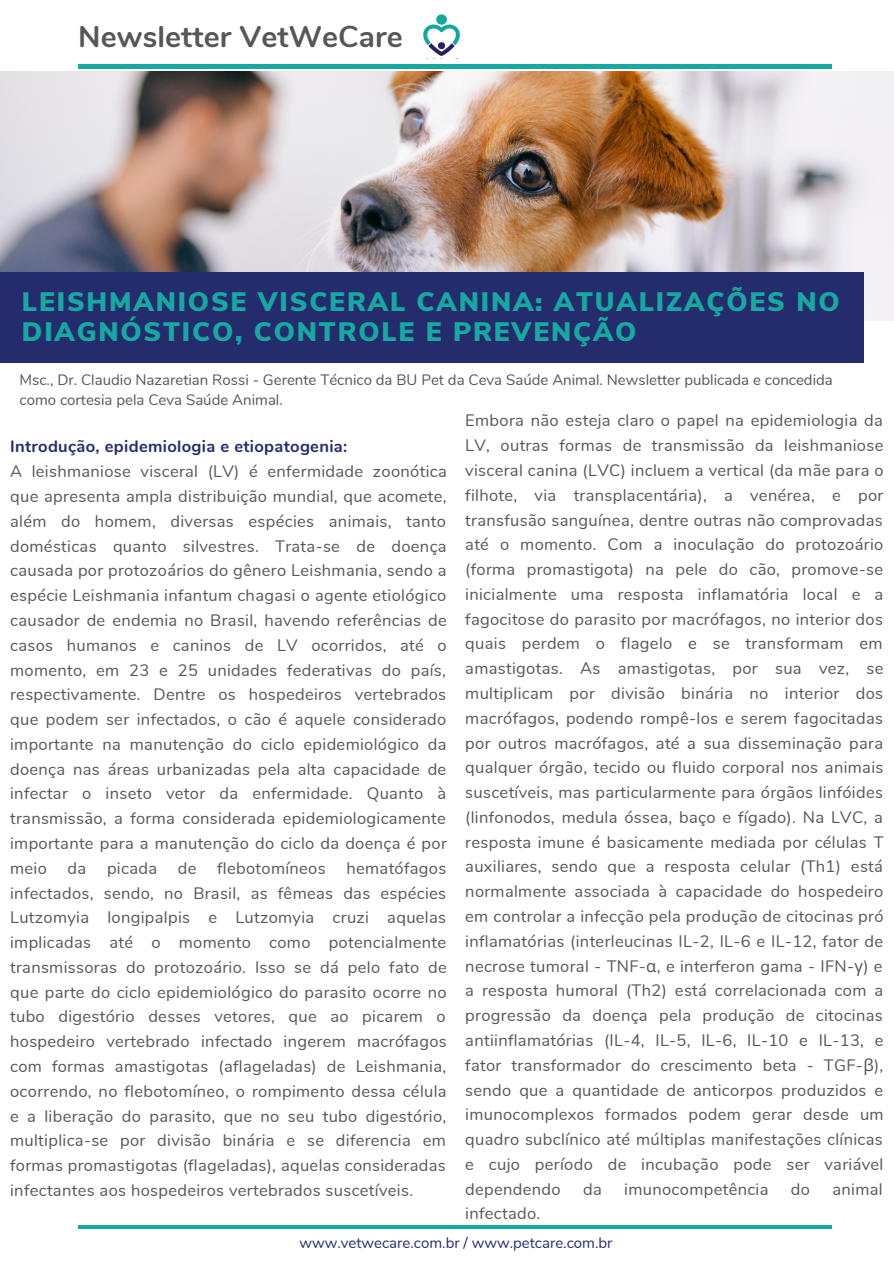
<style>
.page{position:relative;width:894px;height:1264px;background:#fff}
.page>*{position:absolute;margin:0;border:0;box-sizing:border-box;transform-origin:0 0}
.t1{font:700 30px "Nunito";letter-spacing:.005em;color:#56565b}
.t2{font:900 26.7px/30.5px "Nunito Sans";letter-spacing:.07em;color:#16a9a1}
.t3{font:16.5px/24.8px "Nunito";letter-spacing:.02em;color:#56565b;text-align:justify}
.t4{font:700 16.5px "Nunito";letter-spacing:.02em;color:#242c6d}
.t5{font:15px/20.2px "Nunito";color:#56565b}
.t6{font:15px "Nunito";color:#242c6d}
.s1{font-family:"Noto Sans"}
</style>
<div class="page">
<img style="left:0;top:71px;width:893px;height:249px">
<hr style="left:78px;top:1225px;width:754px;height:3px;background:#16a9a1">
<hr style="left:78px;top:65px;width:754px;height:3px;background:#16a9a1">
<img style="left:423px;top:14px;width:37px;height:42px">
<div style="left:0;top:273px;width:863px;height:90px;background:#242c6d"></div>
<p class="t1" style="left:78px;top:17px;width:326px">Newsletter VetWeCare</p>
<p class="t2" style="left:22px;top:287px;width:819px">LEISHMANIOSE VISCERAL CANINA: ATUALIZAÇÕES NO<br>DIAGNÓSTICO, CONTROLE E PREVENÇÃO</p>
<p class="t5" style="left:20px;top:370px;width:814px">Msc., Dr. Claudio Nazaretian Rossi - Gerente Técnico da BU Pet da Ceva Saúde Animal. Newsletter publicada e concedida como cortesia pela Ceva Saúde Animal.</p>
<p class="t4" style="left:10px;top:436px;width:338px">Introdução, epidemiologia e etiopatogenia:</p>
<p class="t3" style="left:10px;top:459px;width:438px">A leishmaniose visceral (LV) é enfermidade zoonótica que apresenta ampla distribuição mundial, que acomete, além do homem, diversas espécies animais, tanto domésticas quanto silvestres. Trata-se de doença causada por protozoários do gênero Leishmania, sendo a espécie Leishmania infantum chagasi o agente etiológico causador de endemia no Brasil, havendo referências de casos humanos e caninos de LV ocorridos, até o momento, em 23 e 25 unidades federativas do país, respectivamente. Dentre os hospedeiros vertebrados que podem ser infectados, o cão é aquele considerado importante na manutenção do ciclo epidemiológico da doença nas áreas urbanizadas pela alta capacidade de infectar o inseto vetor da enfermidade. Quanto à transmissão, a forma considerada epidemiologicamente importante para a manutenção do ciclo da doença é por meio</p>
<p class="t3" style="left:10px;top:856px;width:438px;text-indent:336px">hematófagos infectados, sendo, no Brasil, as fêmeas das espécies Lutzomyia longipalpis e Lutzomyia cruzi aquelas implicadas até o momento como potencialmente transmissoras do protozoário. Isso se dá pelo fato de que parte do ciclo epidemiológico do parasito ocorre no tubo digestório desses vetores, que ao picarem o hospedeiro vertebrado infectado ingerem macrófagos com formas amastigotas (aflageladas) de Leishmania, ocorrendo, no flebotomíneo, o rompimento dessa célula e a liberação do parasito, que no seu tubo digestório, multiplica-se por divisão binária e se diferencia em formas promastigotas (flageladas), aquelas consideradas infectantes aos hospedeiros vertebrados suscetíveis.</p>
<p class="t3" style="left:68px;top:856px;width:20px">da</p>
<p class="t3" style="left:107px;top:856px;width:52px">picada</p>
<p class="t3" style="left:178px;top:856px;width:20px">de</p>
<p class="t3" style="left:217px;top:856px;width:110px">flebotomíneos</p>
<p class="t3" style="left:465px;top:408px;width:420px">Embora não esteja claro o papel na epidemiologia da LV, outras formas de transmissão da leishmaniose visceral canina (LVC) incluem a vertical (da mãe para o filhote, via transplacentária), a venérea, e por transfusão sanguínea, dentre outras não comprovadas até o momento. Com a inoculação do protozoário (forma promastigota) na pele do cão, promove-se inicialmente uma resposta inflamatória local e a fagocitose do parasito por macrófagos, no interior dos quais perdem o flagelo e se transformam em amastigotas. As amastigotas, por sua vez, se multiplicam por divisão binária no interior dos macrófagos, podendo rompê-los e serem fagocitadas por outros macrófagos, até a sua disseminação para qualquer órgão, tecido ou fluido corporal nos animais suscetíveis, mas particularmente para órgãos linfóides (linfonodos, medula óssea, baço e fígado). Na LVC, a resposta imune é basicamente mediada por células T auxiliares, sendo que a resposta celular (Th1) está normalmente associada à capacidade do hospedeiro em controlar a infecção pela produção de citocinas pró inflamatórias (interleucinas IL-2, IL-6 e IL-12, fator de necrose tumoral - TNF-<span class="s1">α</span>, e interferon gama - IFN-<span class="s1">γ</span>) e a resposta humoral (Th2) está correlacionada com a progressão da doença pela produção de citocinas antiinflamatórias (IL-4, IL-5, IL-6, IL-10 e IL-13, e fator transformador do crescimento beta - TGF-<span class="s1">β</span>), sendo que a quantidade de anticorpos produzidos e imunocomplexos formados podem gerar desde um quadro subclínico até múltiplas manifestações clínicas e cujo período de incubação pode ser variável dependendo</p>
<p class="t3" style="left:583px;top:1176px;width:20px">da</p>
<p class="t3" style="left:624px;top:1176px;width:146px">imunocompetência</p>
<p class="t3" style="left:790px;top:1176px;width:21px">do</p>
<p class="t3" style="left:832px;top:1176px;width:52px">animal</p>
<p class="t3" style="left:465px;top:1201px;width:77px">infectado.</p>
<p class="t6" style="left:299px;top:1232px;width:314px">www.vetwecare.com.br / www.petcare.com.br</p>
</div>
